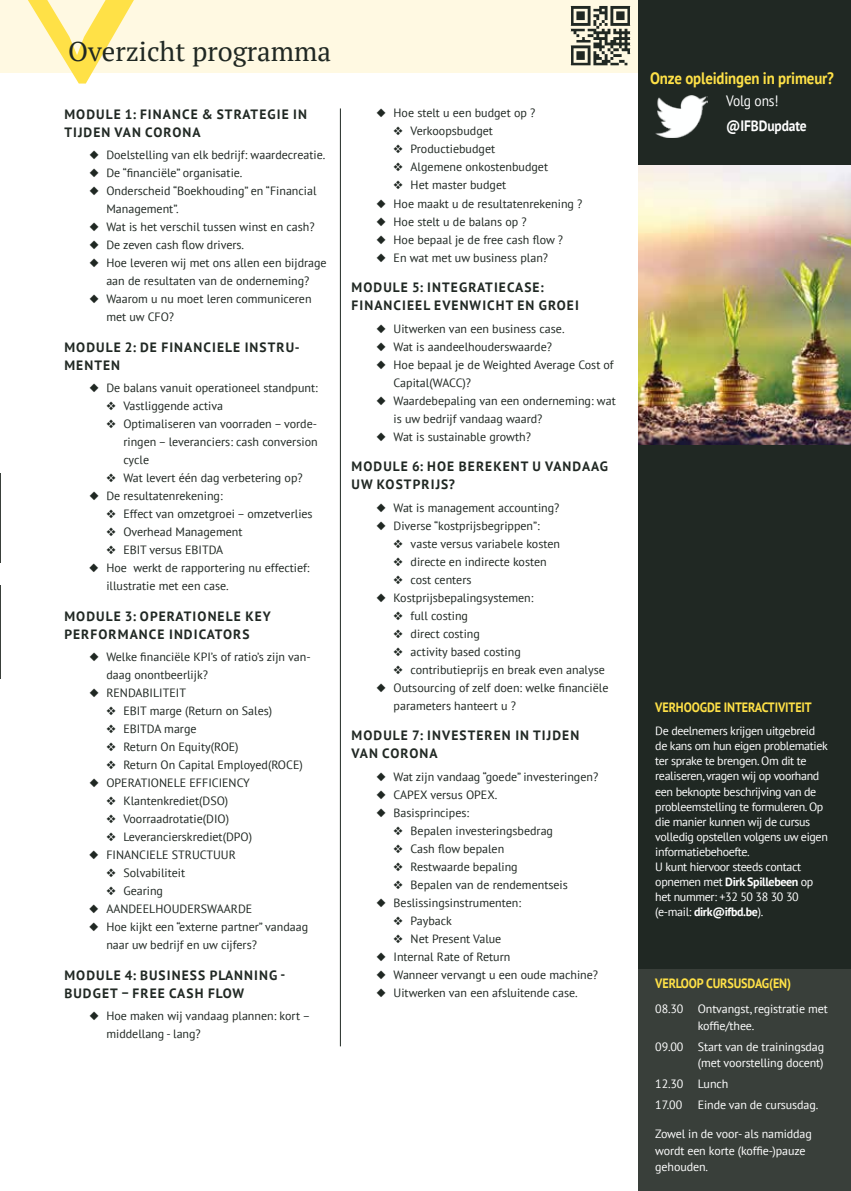
<style>
.page{position:relative;width:851px;height:1191px;background:#fff}
.page>*{position:absolute;margin:0;border:0;box-sizing:border-box;transform-origin:0 0}
.t1{font:700 225px "PT Serif";color:#ffe147}
.t2{font:27px "PT Serif";color:#202823}
.t3{font:700 16.5px "PT Sans";letter-spacing:-.01em;color:#ffe147;scale:.9 1}
.t4{font:700 15px "PT Sans";letter-spacing:-.01em;color:#fff;scale:.9 1}
.t5{font:15px "PT Sans";letter-spacing:-.01em;color:#fff;scale:.9 1}
.t6{font:700 13.5px/18px "PT Sans";letter-spacing:.08em;color:#202823}
.t7{font:700 13.5px "PT Sans";letter-spacing:-.01em;color:#ffe147;scale:.9 1}
.t8{font:12px/18px "PT Sans";color:#202823}
.t9{font:12px/15px "PT Sans";letter-spacing:-.03em;color:#fff}
.t10{font:12px/16.5px "PT Sans";letter-spacing:-.01em;color:#fff}
.s1{font-weight:700}
</style>
<div class="page">
<div style="left:0;top:0;width:850px;height:72px;background:#fff9e2"></div>
<div style="left:638px;top:0;width:212px;height:1191px;background:#202823"></div>
<div style="left:638px;top:969px;width:212px;height:222px;background:#393f3a"></div>
<img style="left:655px;top:95px;width:52px;height:43px">
<img style="left:638px;top:166px;width:212px;height:278px">
<img style="left:558px;top:6px;width:80px;height:67px">
<hr style="left:340px;top:108px;width:1px;height:938px;background:#202823">
<h1 class="t1" style="left:230px;top:-32px;width:129px;rotate:90deg">&gt;</h1>
<h2 class="t2" style="left:68px;top:34px;width:264px">Overzicht programma</h2>
<p class="t6" style="left:64px;top:105px;width:244px">MODULE 1: FINANCE &amp; STRATEGIE IN<br>TIJDEN VAN CORONA</p>
<p class="t8" style="left:89px;top:145px;width:237px">◆ Doelstelling van elk bedrijf: waardecreatie.</p>
<p class="t8" style="left:89px;top:163px;width:155px">◆ De “financiële” organisatie.</p>
<p class="t8" style="left:106px;top:181px;width:212px;text-indent:-17px">◆ Onderscheid “Boekhouding” en “Financial<br>Management”.</p>
<p class="t8" style="left:89px;top:217px;width:227px">◆ Wat is het verschil tussen winst en cash?</p>
<p class="t8" style="left:89px;top:235px;width:156px">◆ De zeven cash flow drivers.</p>
<p class="t8" style="left:89px;top:253px;width:239px;text-align:center">◆ Hoe leveren wij met ons allen een bijdrage aan de resultaten van de onderneming?</p>
<p class="t8" style="left:106px;top:289px;width:207px;text-indent:-17px">◆ Waarom u nu moet leren communiceren met uw CFO?</p>
<p class="t6" style="left:64px;top:338px;width:237px">MODULE 2: DE FINANCIELE INSTRU-<br>MENTEN</p>
<p class="t8" style="left:89px;top:378px;width:230px">◆ De balans vanuit operationeel standpunt:</p>
<p class="t8" style="left:106px;top:396px;width:118px">❖ Vastliggende activa</p>
<p class="t8" style="left:123px;top:414px;width:196px;text-align:justify;text-indent:-17px">❖ Optimaliseren van voorraden – vorde&shy;ringen – leveranciers: cash conversion cycle</p>
<p class="t8" style="left:106px;top:468px;width:198px">❖ Wat levert één dag verbetering op?</p>
<p class="t8" style="left:89px;top:486px;width:135px">◆ De resultatenrekening:</p>
<p class="t8" style="left:106px;top:504px;width:208px">❖ Effect van omzetgroei – omzetverlies</p>
<p class="t8" style="left:106px;top:522px;width:138px">❖ Overhead Management</p>
<p class="t8" style="left:106px;top:540px;width:118px">❖ EBIT versus EBITDA</p>
<p class="t8" style="left:106px;top:558px;width:205px;text-indent:-17px">◆ Hoe werkt de rapportering nu effectief: illustratie met een case.</p>
<p class="t6" style="left:64px;top:607px;width:208px">MODULE 3: OPERATIONELE KEY<br>PERFORMANCE INDICATORS</p>
<p class="t8" style="left:106px;top:647px;width:206px;text-indent:-17px">◆ Welke financiële KPI’s of ratio’s zijn van&shy;daag onontbeerlijk?</p>
<p class="t8" style="left:89px;top:683px;width:98px">◆ RENDABILITEIT</p>
<p class="t8" style="left:106px;top:701px;width:167px">❖ EBIT marge (Return on Sales)</p>
<p class="t8" style="left:106px;top:719px;width:92px">❖ EBITDA marge</p>
<p class="t8" style="left:106px;top:737px;width:134px">❖ Return On Equity(ROE)</p>
<p class="t8" style="left:106px;top:755px;width:198px">❖ Return On Capital Employed(ROCE)</p>
<p class="t8" style="left:89px;top:773px;width:162px">◆ OPERATIONELE EFFICIENCY</p>
<p class="t8" style="left:106px;top:791px;width:123px">❖ Klantenkrediet(DSO)</p>
<p class="t8" style="left:106px;top:809px;width:124px">❖ Voorraadrotatie(DIO)</p>
<p class="t8" style="left:106px;top:827px;width:147px">❖ Leverancierskrediet(DPO)</p>
<p class="t8" style="left:89px;top:845px;width:148px">◆ FINANCIELE STRUCTUUR</p>
<p class="t8" style="left:106px;top:863px;width:80px">❖ Solvabiliteit</p>
<p class="t8" style="left:106px;top:881px;width:58px">❖ Gearing</p>
<p class="t8" style="left:89px;top:899px;width:164px">◆ AANDEELHOUDERSWAARDE</p>
<p class="t8" style="left:106px;top:917px;width:203px;text-indent:-17px">◆ Hoe kijkt een “externe partner” vandaag naar uw bedrijf en uw cijfers?</p>
<p class="t6" style="left:64px;top:966px;width:222px">MODULE 4: BUSINESS PLANNING -<br>BUDGET – FREE CASH FLOW</p>
<p class="t8" style="left:106px;top:1006px;width:205px;text-indent:-17px">◆ Hoe maken wij vandaag plannen: kort – middellang - lang?</p>
<p class="t8" style="left:376px;top:104px;width:160px">◆ Hoe stelt u een budget op ?</p>
<p class="t8" style="left:393px;top:122px;width:101px">❖ Verkoopsbudget</p>
<p class="t8" style="left:393px;top:140px;width:103px">❖ Productiebudget</p>
<p class="t8" style="left:393px;top:158px;width:156px">❖ Algemene onkostenbudget</p>
<p class="t8" style="left:393px;top:176px;width:114px">❖ Het master budget</p>
<p class="t8" style="left:376px;top:194px;width:207px">◆ Hoe maakt u de resultatenrekening ?</p>
<p class="t8" style="left:376px;top:212px;width:152px">◆ Hoe stelt u de balans op ?</p>
<p class="t8" style="left:376px;top:230px;width:188px">◆ Hoe bepaal je de free cash flow ?</p>
<p class="t8" style="left:376px;top:248px;width:173px">◆ En wat met uw business plan?</p>
<p class="t6" style="left:351px;top:278px;width:229px">MODULE 5: INTEGRATIECASE:<br>FINANCIEEL EVENWICHT EN GROEI</p>
<p class="t8" style="left:376px;top:319px;width:189px">◆ Uitwerken van een business case.</p>
<p class="t8" style="left:376px;top:337px;width:177px">◆ Wat is aandeelhouderswaarde?</p>
<p class="t8" style="left:393px;top:355px;width:221px;text-indent:-17px">◆ Hoe bepaal je de Weighted Average Cost of<br>Capital(WACC)?</p>
<p class="t8" style="left:393px;top:391px;width:224px;text-indent:-17px">◆ Waardebepaling van een onderneming: wat is uw bedrijf vandaag waard?</p>
<p class="t8" style="left:376px;top:427px;width:156px">◆ Wat is sustainable growth?</p>
<p class="t6" style="left:351px;top:457px;width:258px">MODULE 6: HOE BEREKENT U VANDAAG<br>UW KOSTPRIJS?</p>
<p class="t8" style="left:376px;top:498px;width:184px">◆ Wat is management accounting?</p>
<p class="t8" style="left:376px;top:516px;width:165px">◆ Diverse “kostprijsbegrippen”:</p>
<p class="t8" style="left:393px;top:534px;width:168px">❖ vaste versus variabele kosten</p>
<p class="t8" style="left:393px;top:552px;width:155px">❖ directe en indirecte kosten</p>
<p class="t8" style="left:393px;top:570px;width:79px">❖ cost centers</p>
<p class="t8" style="left:376px;top:588px;width:158px">◆ Kostprijsbepalingsystemen:</p>
<p class="t8" style="left:393px;top:606px;width:76px">❖ full costing</p>
<p class="t8" style="left:393px;top:624px;width:88px">❖ direct costing</p>
<p class="t8" style="left:393px;top:642px;width:129px">❖ activity based costing</p>
<p class="t8" style="left:393px;top:660px;width:213px">❖ contributieprijs en break even analyse</p>
<p class="t8" style="left:393px;top:678px;width:216px;text-indent:-17px">◆ Outsourcing of zelf doen: welke financiële parameters hanteert u ?</p>
<p class="t6" style="left:351px;top:726px;width:229px">MODULE 7: INVESTEREN IN TIJDEN<br>VAN CORONA</p>
<p class="t8" style="left:376px;top:767px;width:223px">◆ Wat zijn vandaag “goede” investeringen?</p>
<p class="t8" style="left:376px;top:785px;width:122px">◆ CAPEX versus OPEX.</p>
<p class="t8" style="left:376px;top:803px;width:94px">◆ Basisprincipes:</p>
<p class="t8" style="left:393px;top:821px;width:161px">❖ Bepalen investeringsbedrag</p>
<p class="t8" style="left:393px;top:839px;width:112px">❖ Cash flow bepalen</p>
<p class="t8" style="left:393px;top:857px;width:126px">❖ Restwaarde bepaling</p>
<p class="t8" style="left:393px;top:875px;width:176px">❖ Bepalen van de rendementseis</p>
<p class="t8" style="left:376px;top:893px;width:146px">◆ Beslissingsinstrumenten:</p>
<p class="t8" style="left:393px;top:911px;width:60px">❖ Payback</p>
<p class="t8" style="left:393px;top:929px;width:109px">❖ Net Present Value</p>
<p class="t8" style="left:376px;top:947px;width:135px">◆ Internal Rate of Return</p>
<p class="t8" style="left:376px;top:965px;width:223px">◆ Wanneer vervangt u een oude machine?</p>
<p class="t8" style="left:376px;top:983px;width:203px">◆ Uitwerken van een afsluitende case.</p>
<h3 class="t3" style="left:650px;top:67px;width:206px">Onze opleidingen in primeur?</h3>
<p class="t5" style="left:726px;top:91px;width:60px">Volg ons!</p>
<p class="t4" style="left:726px;top:116px;width:91px">@IFBDupdate</p>
<p class="t7" style="left:655px;top:698px;width:175px">VERHOOGDE INTERACTIVITEIT</p>
<p class="t9" style="left:655px;top:723px;width:174px">De deelnemers krijgen uitgebreid de kans om hun eigen problematiek ter sprake te brengen. Om dit te realiseren, vragen wij op voorhand een beknopte beschrijving van de probleemstelling te formuleren. Op die manier kunnen wij de cursus volledig opstellen volgens uw eigen informatiebehoefte.<br>U kunt hiervoor steeds contact opnemen met <span class="s1">Dirk Spillebeen</span> op het nummer: +32 50 38 30 30 (e-mail: <span class="s1">dirk@ifbd.be</span>).</p>
<p class="t7" style="left:655px;top:974px;width:152px">VERLOOP CURSUSDAG(EN)</p>
<p class="t10" style="left:697px;top:1000px;width:131px;text-indent:-43px">08.30 Ontvangst, registratie met koffie/thee.</p>
<p class="t10" style="left:655px;top:1038px;width:170px;text-align:right">09.00 Start van de trainingsdag (met voorstelling docent)</p>
<p class="t10" style="left:655px;top:1073px;width:75px;line-height:20.7px">12.30 Lunch<br>17.00</p>
<p class="t10" style="left:697px;top:1096px;width:122px">Einde van de cursusdag.</p>
<p class="t10" style="left:655px;top:1125px;width:158px">Zowel in de voor- als namiddag wordt een korte (koffie-)pauze gehouden.</p>
</div>
